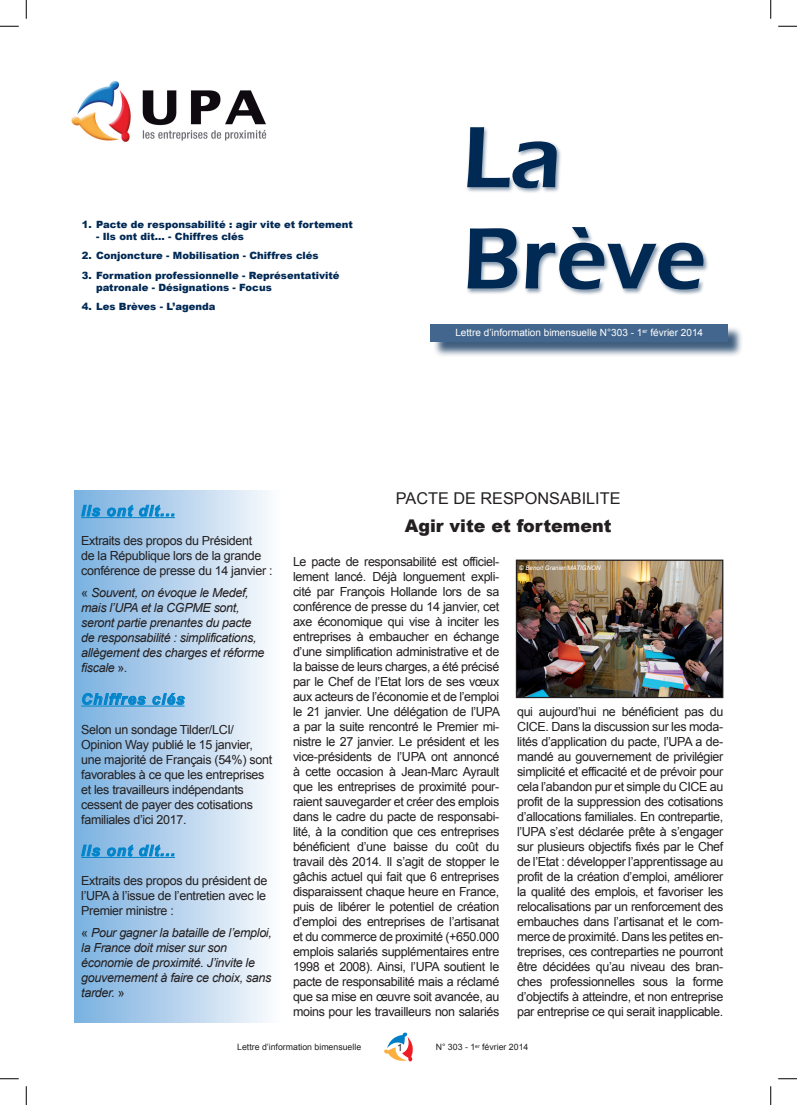
<style>
.page{position:relative;width:797px;height:1105px;background:#fff}
.page>*{position:absolute;margin:0;border:0;box-sizing:border-box;transform-origin:0 0}
.t1{font:600 90px/101.2px "Eras ITC";color:#002954}
.t2{font:900 17.5px "Arial";color:#231f20}
.t3{font:16.25px "Arial";color:#231f20}
.t4{font:italic 700 15px "Arial";letter-spacing:.075em;color:#0084ca}
.t5{font:12.5px/15px "Arial";letter-spacing:-.025em;color:#231f20;text-align:justify}
.t6{font:italic 12.5px/15px "Arial";letter-spacing:-.025em;color:#231f20}
.t7{font:900 10px/12px "Arial";color:#002954}
.t8{font:10px "Arial";color:#fff}
.t9{font:10px "Arial";color:#231f20}
.t10{font:8.75px "Arial";color:#231f20}
.t11{font:italic 6.25px "Arial";color:#fff}
.s1{font-style:normal}
</style>
<div class="page">
<div style="left:432px;top:326px;width:311px;height:31px;background:#002954;opacity:.75"></div>
<div style="left:430px;top:324px;width:298px;height:18px;background:#42668d"></div>
<div style="left:466px;top:126px;width:244px;height:170px;background:#002954;opacity:.49"></div>
<div style="left:74px;top:491px;width:206px;height:531px;background:linear-gradient(to right,#77afdf,#fafafd)"></div>
<hr style="left:81px;top:517px;width:94px;height:1px;background:#0084ca">
<hr style="left:81px;top:706px;width:103px;height:1px;background:#0084ca">
<hr style="left:81px;top:857px;width:94px;height:1px;background:#0084ca">
<svg style="left:81px;top:505px;width:19px;height:12px"></svg>
<svg style="left:107px;top:505px;width:26px;height:12px"></svg>
<svg style="left:139px;top:505px;width:35px;height:12px"></svg>
<svg style="left:82px;top:693px;width:64px;height:12px"></svg>
<svg style="left:152px;top:693px;width:33px;height:12px"></svg>
<svg style="left:81px;top:845px;width:19px;height:11px"></svg>
<svg style="left:107px;top:845px;width:26px;height:11px"></svg>
<svg style="left:139px;top:845px;width:35px;height:11px"></svg>
<svg style="left:384px;top:1032px;width:29px;height:30px"></svg>
<img style="left:71px;top:81px;width:195px;height:61px">
<img style="left:518px;top:562px;width:203px;height:134px">
<div style="left:516px;top:560px;width:207px;height:138px;border:1px solid #231f20"></div>
<svg style="left:0;top:25px;width:19px;height:2px"></svg>
<svg style="left:778px;top:25px;width:19px;height:2px"></svg>
<svg style="left:0;top:1078px;width:19px;height:1px"></svg>
<svg style="left:778px;top:1078px;width:19px;height:1px"></svg>
<svg style="left:25px;top:0;width:2px;height:19px"></svg>
<svg style="left:25px;top:1086px;width:2px;height:19px"></svg>
<svg style="left:770px;top:0;width:1px;height:19px"></svg>
<svg style="left:770px;top:1086px;width:1px;height:19px"></svg>
<p class="t7" style="left:82px;top:218px;width:272px">1. Pacte de responsabilité : agir vite et fortement</p>
<p class="t7" style="left:96px;top:230px;width:149px">- Ils ont dit... - Chiffres clés</p>
<p class="t7" style="left:82px;top:250px;width:238px">2. Conjoncture - Mobilisation - Chiffres clés</p>
<p class="t7" style="left:96px;top:269px;width:245px;text-indent:-14px">3. Formation professionnelle - Représentativité patronale - Désignations - Focus</p>
<p class="t7" style="left:82px;top:300px;width:135px">4. Les Brèves - L’agenda</p>
<h1 class="t1" style="left:462px;top:107px;width:245px">La<br>Brève</h1>
<p class="t8" style="left:455px;top:327px;width:249px">Lettre d’information bimensuelle N°303 - 1<sup>er</sup> février 2014</p>
<p class="t4" style="left:81px;top:502px;width:95px">Ils ont dit...</p>
<p class="t5" style="left:81px;top:533px;width:193px;text-align:left">Extraits des propos du Président<br>de la République lors de la grande conférence de presse du 14 janvier :</p>
<p class="t6" style="left:81px;top:585px;width:185px"><span class="s1">«</span> Souvent, on évoque le Medef, mais l’UPA et la CGPME sont, seront partie prenantes du pacte de responsabilité : simplifications, allègement des charges et réforme fiscale <span class="s1">»</span>.</p>
<p class="t4" style="left:81px;top:691px;width:105px">Chiffres clés</p>
<p class="t5" style="left:81px;top:722px;width:192px;text-align:left">Selon un sondage Tilder/LCI/<br>Opinion Way publié le 15 janvier, une majorité de Français (54%) sont favorables à ce que les entreprises et les travailleurs indépendants cessent de payer des cotisations familiales d’ici 2017.</p>
<p class="t4" style="left:81px;top:842px;width:95px">Ils ont dit...</p>
<p class="t5" style="left:81px;top:873px;width:188px">Extraits des propos du président de l’UPA à l’issue de l’entretien avec le Premier ministre :</p>
<p class="t6" style="left:81px;top:925px;width:192px"><span class="s1">«</span> Pour gagner la bataille de l’emploi, la France doit miser sur son économie de proximité. J’invite le gouvernement à faire ce choix, sans tarder. <span class="s1">»</span></p>
<h3 class="t3" style="left:396px;top:489px;width:226px">PACTE DE RESPONSABILITE</h3>
<h2 class="t2" style="left:405px;top:513px;width:208px">Agir vite et fortement</h2>
<p class="t5" style="left:293px;top:554px;width:208px">Le pacte de responsabilité est officiel&shy;lement lancé. Déjà longuement expli&shy;cité par François Hollande lors de sa conférence de presse du 14 janvier, cet axe économique qui vise à inciter les entreprises à embaucher en échange d’une simplification administrative et de la baisse de leurs charges, a été précisé par le Chef de l’Etat lors de ses vœux aux acteurs de l’économie et de l’emploi le 21 janvier. Une délégation de l’UPA a par la suite rencontré le Premier mi&shy;nistre le 27 janvier. Le président et les vice-présidents de l’UPA ont annoncé à cette occasion à Jean-Marc Ayrault que les entreprises de proximité pour&shy;raient sauvegarder et créer des emplois dans le cadre du pacte de responsabi&shy;lité, à la condition que ces entreprises bénéficient d’une baisse du coût du travail dès 2014. Il s’agit de stopper le gâchis actuel qui fait que 6 entreprises disparaissent chaque heure en France, puis de libérer le potentiel de création d’emploi des entreprises de l’artisanat et du commerce de proximité (+650.000 emplois salariés supplémentaires entre 1998 et 2008). Ainsi, l’UPA soutient le pacte de responsabilité mais a réclamé que sa mise en œuvre soit avancée, au moins pour les travailleurs non salariés</p>
<p class="t11" style="left:519px;top:564px;width:83px">© Benoit Granier/MATIGNON</p>
<p class="t5" style="left:517px;top:704px;width:208px">qui aujourd’hui ne bénéficient pas du CICE. Dans la discussion sur les moda&shy;lités d’application du pacte, l’UPA a de&shy;mandé au gouvernement de privilégier simplicité et efficacité et de prévoir pour cela l’abandon pur et simple du CICE au profit de la suppression des cotisations d’allocations familiales. En contrepartie, l’UPA s’est déclarée prête à s’engager sur plusieurs objectifs fixés par le Chef de l’Etat : développer l’apprentissage au profit de la création d’emploi, améliorer la qualité des emplois, et favoriser les relocalisations par un renforcement des embauches dans l’artisanat et le com&shy;merce de proximité. Dans les petites en&shy;treprises, ces contreparties ne pourront être décidées qu’au niveau des bran&shy;ches professionnelles sous la forme d’objectifs à atteindre, et non entreprise par entreprise ce qui serait inapplicable.</p>
<p class="t10" style="left:237px;top:1042px;width:126px">Lettre d’information bimensuelle</p>
<p class="t9" style="left:397px;top:1042px;width:7px">1</p>
<p class="t10" style="left:436px;top:1042px;width:94px">N° 303 - 1<sup>er</sup> février 2014</p>
</div>
